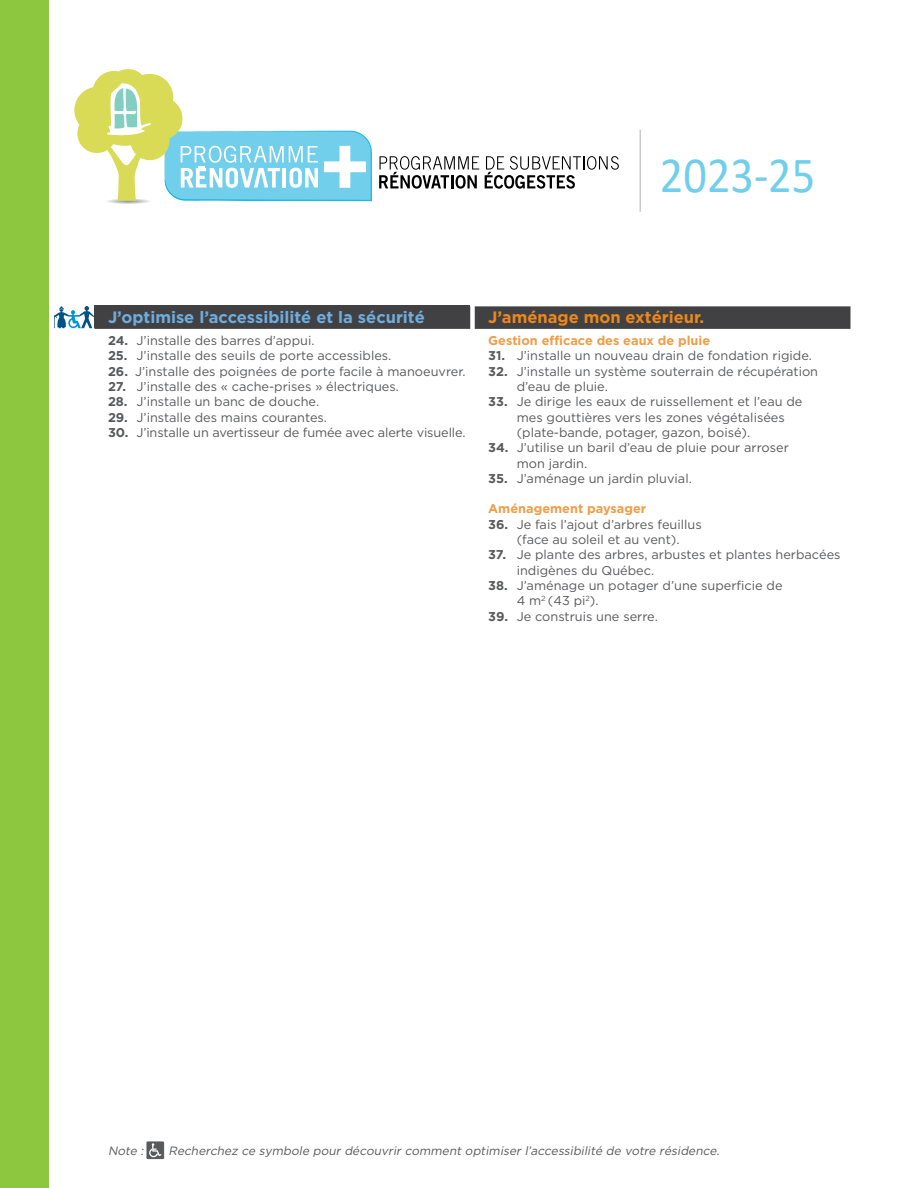
<style>
.page{position:relative;width:918px;height:1188px;background:#fff}
.page>*{position:absolute;margin:0;border:0;box-sizing:border-box;transform-origin:0 0}
.t1{font:51px "Calibri";color:#71cfeb;scale:.91 1}
.t2{font:700 16.5px "Gotham HTF";color:#6eadde}
.t3{font:700 16.5px "Gotham HTF";color:#ec881d}
.t4{font:12.75px/15.3px "Gotham HTF";color:#58595b}
.t5{font:700 12.75px "Gotham HTF";color:#f09d47}
.t6{font:italic 12px "Gotham HTF";color:#58595b}
.s1{font-weight:700}
</style>
<div class="page">
<div style="left:94px;top:306px;width:376px;height:23px;background:#414042"></div>
<div style="left:475px;top:306px;width:375px;height:23px;background:#414042"></div>
<div style="left:0;top:0;width:48px;height:1188px;background:#8dc63f"></div>
<div style="left:147px;top:1142px;width:17px;height:17px;border:1px solid #58595b"></div>
<svg style="left:149px;top:1143px;width:13px;height:14px"></svg>
<svg style="left:54px;top:306px;width:40px;height:22px"></svg>
<svg style="left:379px;top:156px;width:100px;height:33px"></svg>
<svg style="left:485px;top:156px;width:134px;height:33px"></svg>
<svg style="left:74px;top:69px;width:298px;height:135px"></svg>
<hr style="left:640px;top:130px;width:1px;height:82px;background:#c9cacc">
<h1 class="t1" style="left:660px;top:140px;width:172px">2023-25</h1>
<p class="t2" style="left:108px;top:308px;width:318px">J’optimise l’accessibilité et la sécurité</p>
<p class="t4" style="left:108px;top:333px;width:208px"><span class="s1">24.</span> J’installe des barres d’appui.</p>
<p class="t4" style="left:108px;top:348px;width:285px"><span class="s1">25.</span> J’installe des seuils de porte accessibles.</p>
<p class="t4" style="left:108px;top:363px;width:359px"><span class="s1">26.</span> J’installe des poignées de porte facile à manoeuvrer.</p>
<p class="t4" style="left:108px;top:379px;width:292px"><span class="s1">27.</span> J’installe des « cache-prises » électriques.</p>
<p class="t4" style="left:108px;top:394px;width:213px"><span class="s1">28.</span> J’installe un banc de douche.</p>
<p class="t4" style="left:108px;top:409px;width:221px"><span class="s1">29.</span> J’installe des mains courantes.</p>
<p class="t4" style="left:108px;top:425px;width:359px"><span class="s1">30.</span> J’installe un avertisseur de fumée avec alerte visuelle.</p>
<p class="t3" style="left:488px;top:308px;width:217px">J’aménage mon extérieur.</p>
<p class="t5" style="left:488px;top:333px;width:223px">Gestion efficace des eaux de pluie</p>
<p class="t4" style="left:488px;top:348px;width:325px"><span class="s1">31.</span> J’installe un nouveau drain de fondation rigide.</p>
<p class="t4" style="left:517px;top:363px;width:303px;text-indent:-28px"><span class="s1">32.</span> J’installe un système souterrain de récupération d’eau de pluie.</p>
<p class="t4" style="left:517px;top:394px;width:287px;text-indent:-28px"><span class="s1">33.</span> Je dirige les eaux de ruissellement et l’eau de mes gouttières vers les zones végétalisées (plate-bande, potager, gazon, boisé).</p>
<p class="t4" style="left:517px;top:440px;width:274px;text-indent:-28px"><span class="s1">34.</span> J’utilise un baril d’eau de pluie pour arroser mon jardin.</p>
<p class="t4" style="left:488px;top:471px;width:205px"><span class="s1">35.</span> J’aménage un jardin pluvial.</p>
<p class="t5" style="left:488px;top:502px;width:159px">Aménagement paysager</p>
<p class="t4" style="left:488px;top:516px;width:215px;text-align:center"><span class="s1">36.</span> Je fais l’ajout d’arbres feuillus (face au soleil et au vent).</p>
<p class="t4" style="left:517px;top:547px;width:325px;text-indent:-28px"><span class="s1">37.</span> Je plante des arbres, arbustes et plantes herbacées indigènes du Québec.</p>
<p class="t4" style="left:517px;top:578px;width:267px;text-indent:-28px"><span class="s1">38.</span> J’aménage un potager d’une superficie de<br>4 m<sup>2</sup> (43 pi<sup>2</sup>).</p>
<p class="t4" style="left:488px;top:608px;width:171px"><span class="s1">39.</span> Je construis une serre.</p>
<p class="t6" style="left:108px;top:1144px;width:39px">Note :</p>
<p class="t6" style="left:168px;top:1144px;width:555px">Recherchez ce symbole pour découvrir comment optimiser l’accessibilité de votre résidence.</p>
</div>
